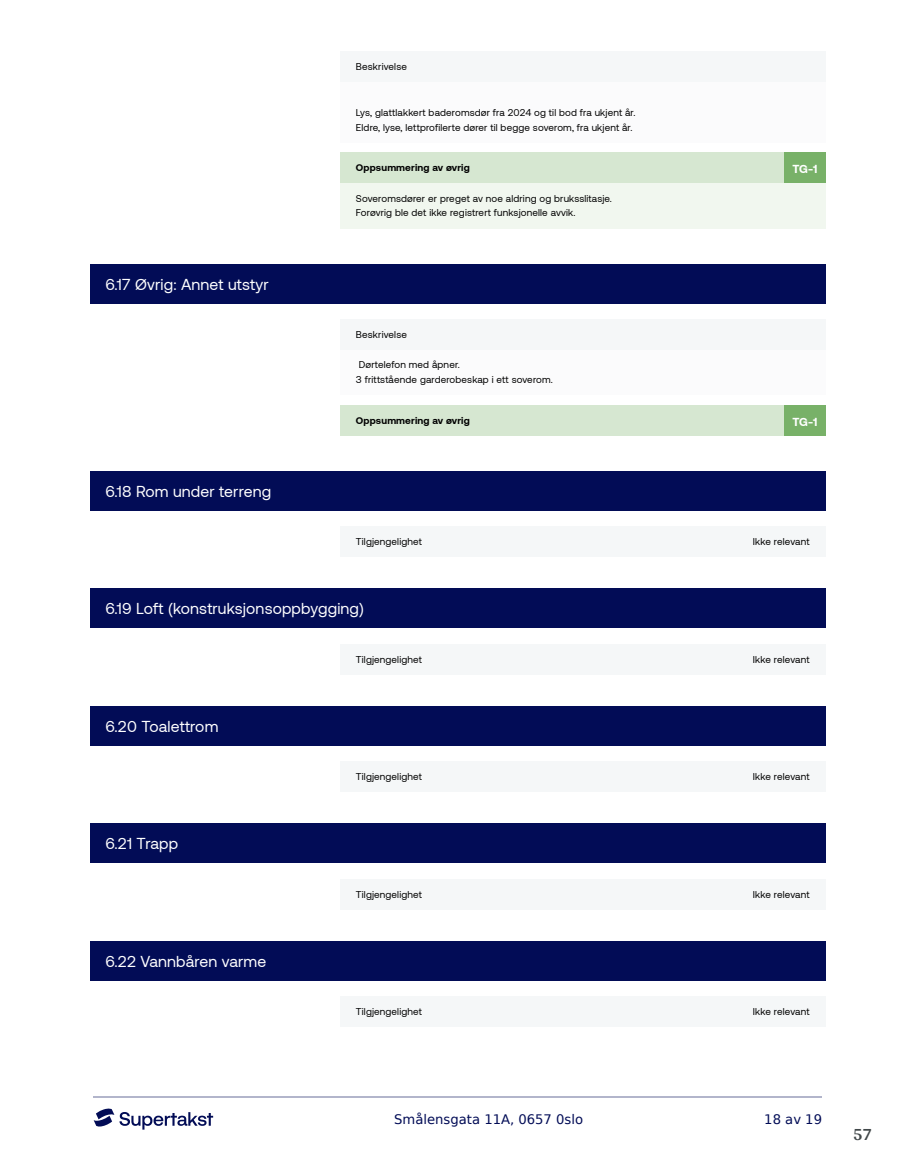
<style>
.page{position:relative;width:915px;height:1172px;background:#fff}
.page>*{position:absolute;margin:0;border:0;box-sizing:border-box;transform-origin:0 0}
.t1{font:700 18px "Arya";color:#414749}
.t2{font:15.75px "Aeonik";letter-spacing:.01em;color:#fff}
.t3{font:13.2px "DejaVu Sans";color:#020c56}
.t4{font:700 11.85px "Aeonik";color:#fff}
.t5{font:9.9px/14.9px "Aeonik";letter-spacing:.015em;color:#000}
.t6{font:700 9.9px "Aeonik";letter-spacing:.015em;color:#000}
</style>
<div class="page">
<hr style="left:93px;top:1097px;width:728px;height:1px;background:#b2b5cb">
<svg style="left:94px;top:1108px;width:119px;height:21px"></svg>
<div style="left:89px;top:264px;width:736px;height:39px;background:#020c56"></div>
<div style="left:89px;top:471px;width:736px;height:40px;background:#020c56"></div>
<div style="left:89px;top:589px;width:736px;height:39px;background:#020c56"></div>
<div style="left:89px;top:706px;width:736px;height:39px;background:#020c56"></div>
<div style="left:89px;top:823px;width:736px;height:40px;background:#020c56"></div>
<div style="left:89px;top:941px;width:736px;height:39px;background:#020c56"></div>
<div style="left:340px;top:82px;width:485px;height:60px;background:#f5f7f8"></div>
<div style="left:340px;top:183px;width:485px;height:45px;background:#f1f7ef"></div>
<div style="left:340px;top:350px;width:485px;height:45px;background:#f5f7f8"></div>
<div style="left:340px;top:526px;width:485px;height:31px;background:#f5f7f8"></div>
<div style="left:340px;top:644px;width:485px;height:30px;background:#f5f7f8"></div>
<div style="left:340px;top:761px;width:485px;height:31px;background:#f5f7f8"></div>
<div style="left:340px;top:879px;width:485px;height:30px;background:#f5f7f8"></div>
<div style="left:340px;top:996px;width:485px;height:31px;background:#f5f7f8"></div>
<div style="left:340px;top:52px;width:485px;height:30px;background:#f5f7f8"></div>
<div style="left:340px;top:152px;width:485px;height:31px;background:#d6e7d1"></div>
<div style="left:783px;top:152px;width:42px;height:31px;background:#78b168"></div>
<div style="left:340px;top:319px;width:485px;height:31px;background:#f5f7f8"></div>
<div style="left:340px;top:405px;width:485px;height:31px;background:#d6e7d1"></div>
<div style="left:783px;top:405px;width:42px;height:31px;background:#78b168"></div>
<p class="t5" style="left:356px;top:60px;width:53px">Beskrivelse</p>
<p class="t5" style="left:356px;top:105px;width:281px">Lys, glattlakkert baderomsdør fra 2024 og til bod fra ukjent år.<br>Eldre, lyse, lettprofilerte dører til begge soverom, fra ukjent år.</p>
<p class="t6" style="left:356px;top:162px;width:115px">Oppsummering av øvrig</p>
<p class="t4" style="left:792px;top:162px;width:27px">TG-1</p>
<h2 class="t2" style="left:105px;top:275px;width:165px">6.17 Øvrig: Annet utstyr</h2>
<h2 class="t2" style="left:105px;top:483px;width:167px">6.18 Rom under terreng</h2>
<p class="t5" style="left:356px;top:191px;width:257px">Soveromsdører er preget av noe aldring og bruksslitasje.<br>Forøvrig ble det ikke registrert funksjonelle avvik.</p>
<p class="t5" style="left:356px;top:327px;width:53px">Beskrivelse</p>
<p class="t5" style="left:356px;top:358px;width:198px">Dørtelefon med åpner.<br>3 frittstående garderobeskap i ett soverom.</p>
<p class="t6" style="left:356px;top:415px;width:115px">Oppsummering av øvrig</p>
<p class="t4" style="left:792px;top:415px;width:27px">TG-1</p>
<p class="t5" style="left:356px;top:534px;width:68px">Tilgjengelighet</p>
<p class="t5" style="left:752px;top:534px;width:58px">Ikke relevant</p>
<h2 class="t2" style="left:105px;top:600px;width:260px">6.19 Loft (konstruksjonsoppbygging)</h2>
<p class="t5" style="left:356px;top:652px;width:68px">Tilgjengelighet</p>
<p class="t5" style="left:752px;top:652px;width:58px">Ikke relevant</p>
<h2 class="t2" style="left:105px;top:718px;width:114px">6.20 Toalettrom</h2>
<h2 class="t2" style="left:105px;top:835px;width:74px">6.21 Trapp</h2>
<h2 class="t2" style="left:105px;top:952px;width:162px">6.22 Vannbåren varme</h2>
<p class="t5" style="left:356px;top:769px;width:68px">Tilgjengelighet</p>
<p class="t5" style="left:752px;top:769px;width:58px">Ikke relevant</p>
<p class="t5" style="left:356px;top:887px;width:68px">Tilgjengelighet</p>
<p class="t5" style="left:752px;top:887px;width:58px">Ikke relevant</p>
<p class="t5" style="left:356px;top:1004px;width:68px">Tilgjengelighet</p>
<p class="t5" style="left:752px;top:1004px;width:58px">Ikke relevant</p>
<h3 class="t3" style="left:394px;top:1108px;width:190px">Smålensgata 11A, 0657 0slo</h3>
<h3 class="t3" style="left:764px;top:1108px;width:59px">18 av 19</h3>
<h1 class="t1" style="left:852px;top:1123px;width:21px">57</h1>
</div>
